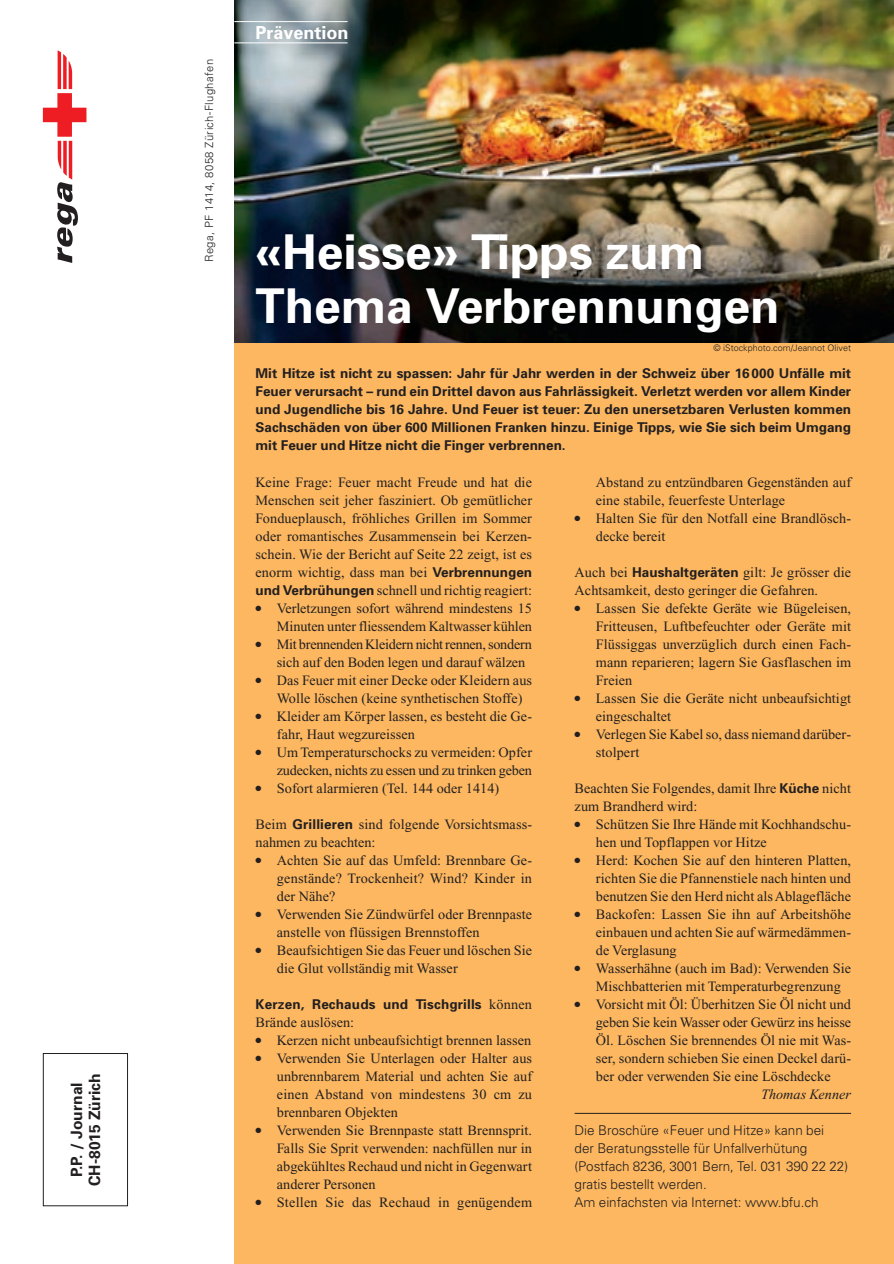
<style>
.page{position:relative;width:894px;height:1264px;background:#fff}
.page>*{position:absolute;margin:0;border:0;box-sizing:border-box;transform-origin:0 0}
.t1{font:700 48px/54px "Univers";color:#fff}
.t2{font:700 18px "Univers";color:#fff}
.t3{font:700 15.6px/18px "Univers";color:#231f20;text-align:center}
.t4{font:14.25px/18px "Times New Roman";letter-spacing:.005em;color:#231f20}
.t5{font:14.25px/18px "Times New Roman";letter-spacing:-.015em;color:#231f20}
.t6{font:italic 14.25px "Times New Roman";color:#231f20}
.t7{font:700 13.5px/18px "Univers";color:#231f20;text-align:justify}
.t8{font:300 13.5px/18px "Univers";letter-spacing:-.005em;color:#231f20}
.t9{font:300 11.25px "Univers";letter-spacing:.035em;color:#231f20}
.t10{font:300 9px "Univers";color:#231f20}
.s1{font-family:"Univers";font-weight:700;font-size:13.5px}
.s2{font-family:"Times New Roman";font-weight:400;font-size:14.25px}
</style>
<div class="page">
<img style="left:42px;top:0;width:852px;height:1264px">
<p class="t3" style="left:69px;top:1186px;width:114px;rotate:-90deg">P.P. / Journal<br>CH-8015 Zürich</p>
<p class="t9" style="left:205px;top:262px;width:205px;rotate:-90deg">Rega, PF 1414, 8058 Zürich-Flughafen</p>
<p class="t2" style="left:255px;top:26px;width:95px">Prävention</p>
<h1 class="t1" style="left:255px;top:229px;width:525px">«Heisse» Tipps zum<br>Thema Verbrennungen</h1>
<p class="t10" style="left:713px;top:345px;width:139px">© iStockphoto.com/Jeannot Olivet</p>
<p class="t7" style="left:255px;top:366px;width:597px">Mit Hitze ist nicht zu spassen: Jahr für Jahr werden in der Schweiz über 16 000 Unfälle mit Feuer verursacht – rund ein Drittel davon aus Fahrlässigkeit. Verletzt werden vor allem Kinder und Jugendliche bis 16 Jahre. Und Feuer ist teuer: Zu den unersetzbaren Verlusten kommen Sachschäden von über 600 Millionen Franken hinzu. Einige Tipps, wie Sie sich beim Umgang mit Feuer und Hitze nicht die Finger verbrennen.</p>
<p class="t4" style="left:255px;top:474px;width:278px;text-align:justify">Keine Frage: Feuer macht Freude und hat die Menschen seit jeher fasziniert. Ob gemütlicher Fondueplausch, fröhliches Grillen im Sommer oder romantisches Zusammensein bei Kerzen&shy;schein. Wie der Bericht auf Seite 22 zeigt, ist es enorm wichtig, dass man bei <span class="s1">Verbrennungen und Verbrühungen</span> schnell und richtig reagiert:</p>
<p class="t4" style="left:255px;top:600px;width:278px;text-align:right">● Verletzungen sofort während mindestens 15<br>Minuten unter fliessendem Kaltwasser kühlen</p>
<p class="t5" style="left:277px;top:636px;width:257px;text-indent:-21px">● Mit brennenden Kleidern nicht rennen, sondern sich auf den Boden legen und darauf wälzen</p>
<p class="t4" style="left:277px;top:672px;width:257px;text-indent:-21px">● Das Feuer mit einer Decke oder Kleidern aus<br>Wolle löschen (keine synthetischen Stoffe)</p>
<p class="t4" style="left:277px;top:708px;width:257px;text-indent:-21px">● Kleider am Körper lassen, es besteht die Ge&shy;fahr, Haut wegzureissen</p>
<p class="t5" style="left:255px;top:744px;width:278px;text-align:right">● Um Temperaturschocks zu vermeiden: Opfer zudecken, nichts zu essen und zu trinken geben</p>
<p class="t4" style="left:255px;top:780px;width:245px">● Sofort alarmieren (Tel. 144 oder 1414)</p>
<p class="t4" style="left:255px;top:816px;width:278px">Beim <span class="s1">Grillieren</span> sind folgende Vorsichtsmass&shy;nahmen zu beachten:</p>
<p class="t4" style="left:277px;top:852px;width:257px;text-align:justify;text-indent:-21px">● Achten Sie auf das Umfeld: Brennbare Ge&shy;genstände? Trockenheit? Wind? Kinder in der Nähe?</p>
<p class="t4" style="left:277px;top:906px;width:257px;text-indent:-21px">● Verwenden Sie Zündwürfel oder Brennpaste anstelle von flüssigen Brennstoffen</p>
<p class="t4" style="left:277px;top:942px;width:257px;text-indent:-21px">● Beaufsichtigen Sie das Feuer und löschen Sie die Glut vollständig mit Wasser</p>
<p class="t7" style="left:255px;top:996px;width:278px">Kerzen, Rechauds und Tischgrills <span class="s2">können</span></p>
<p class="t4" style="left:255px;top:1014px;width:100px">Brände auslösen:</p>
<p class="t4" style="left:255px;top:1032px;width:277px">● Kerzen nicht unbeaufsichtigt brennen lassen</p>
<p class="t4" style="left:277px;top:1050px;width:257px;text-align:justify;text-indent:-21px">● Verwenden Sie Unterlagen oder Halter aus unbrennbarem Material und achten Sie auf einen Abstand von mindestens 30 cm zu brennbaren Objekten</p>
<p class="t4" style="left:277px;top:1122px;width:257px;text-align:justify;text-indent:-21px">● Verwenden Sie Brennpaste statt Brennsprit.<br>Falls Sie Sprit verwenden: nachfüllen nur in abgekühltes Rechaud und nicht in Gegenwart anderer Personen</p>
<p class="t4" style="left:255px;top:1194px;width:278px">● Stellen Sie das Rechaud in genügendem</p>
<p class="t4" style="left:596px;top:474px;width:257px">Abstand zu entzündbaren Gegenständen auf eine stabile, feuerfeste Unterlage</p>
<p class="t4" style="left:596px;top:510px;width:257px;text-indent:-21px">● Halten Sie für den Notfall eine Brandlösch&shy;decke bereit</p>
<p class="t4" style="left:574px;top:564px;width:278px">Auch bei <span class="s1">Haushaltgeräten</span> gilt: Je grösser die<br>Achtsamkeit, desto geringer die Gefahren.</p>
<p class="t4" style="left:596px;top:600px;width:257px;text-align:justify;text-indent:-21px">● Lassen Sie defekte Geräte wie Bügeleisen, Fritteusen, Luftbefeuchter oder Geräte mit Flüssiggas unverzüglich durch einen Fach&shy;mann reparieren; lagern Sie Gasflaschen im Freien</p>
<p class="t4" style="left:596px;top:690px;width:257px;text-indent:-21px">● Lassen Sie die Geräte nicht unbeaufsichtigt eingeschaltet</p>
<p class="t4" style="left:596px;top:726px;width:257px;text-indent:-21px">● Verlegen Sie Kabel so, dass niemand darüber&shy;stolpert</p>
<p class="t4" style="left:574px;top:780px;width:278px">Beachten Sie Folgendes, damit Ihre <span class="s1">Küche</span> nicht zum Brandherd wird:</p>
<p class="t4" style="left:596px;top:816px;width:257px;text-indent:-21px">● Schützen Sie Ihre Hände mit Kochhandschu&shy;hen und Topflappen vor Hitze</p>
<p class="t4" style="left:596px;top:852px;width:257px;text-align:justify;text-indent:-21px">● Herd: Kochen Sie auf den hinteren Platten, richten Sie die Pfannenstiele nach hinten und benutzen Sie den Herd nicht als Ablagefläche</p>
<p class="t4" style="left:596px;top:906px;width:257px;text-align:justify;text-indent:-21px">● Backofen: Lassen Sie ihn auf Arbeitshöhe einbauen und achten Sie auf wärmedämmen&shy;de Verglasung</p>
<p class="t4" style="left:596px;top:960px;width:257px;text-indent:-21px">● Wasserhähne (auch im Bad): Verwenden Sie<br>Mischbatterien mit Temperaturbegrenzung</p>
<p class="t4" style="left:596px;top:996px;width:257px;text-align:justify;text-indent:-21px">● Vorsicht mit Öl: Überhitzen Sie Öl nicht und geben Sie kein Wasser oder Gewürz ins heisse Öl. Löschen Sie brennendes Öl nie mit Was&shy;ser, sondern schieben Sie einen Deckel darü&shy;ber oder verwenden Sie eine Löschdecke</p>
<p class="t6" style="left:761px;top:1088px;width:91px">Thomas Kenner</p>
<p class="t8" style="left:574px;top:1122px;width:275px">Die Broschüre «Feuer und Hitze» kann bei<br>der Beratungsstelle für Unfallverhütung (Postfach 8236, 3001 Bern, Tel. 031 390 22 22) gratis bestellt werden.<br>Am einfachsten via Internet: www.bfu.ch</p>
</div>
